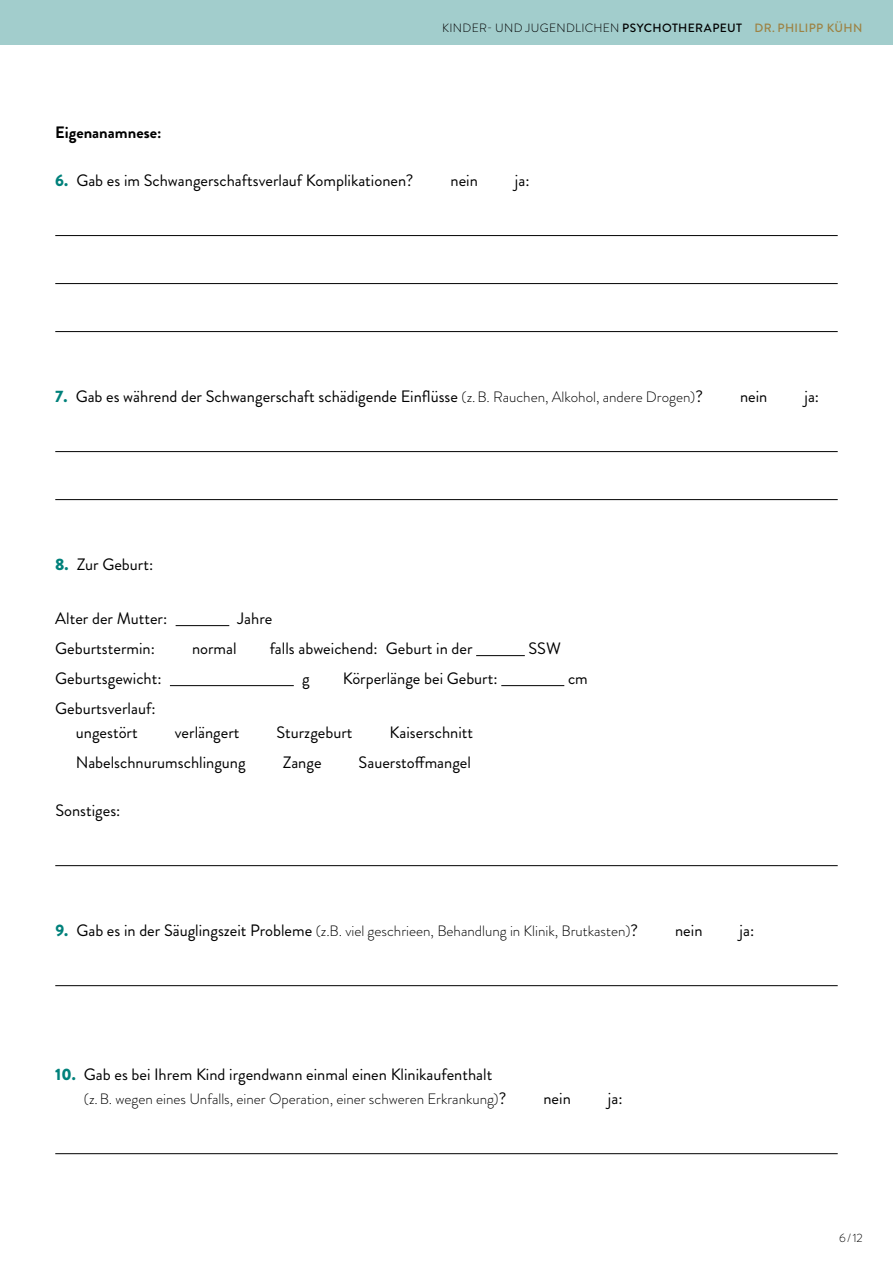
<style>
.page{position:relative;width:893px;height:1263px;background:#fff}
.page>*{position:absolute;margin:0;border:0;box-sizing:border-box;transform-origin:0 0}
.t1{font:16.5px/24px "Brandon Grotesque";color:#000;text-align:center}
.t2{font:700 16.5px "Brandon Grotesque";color:#000}
.t3{font:300 15px "Brandon Grotesque";color:#000}
.t4{font:300 12px "Brandon Grotesque";letter-spacing:.03em;color:#000}
.s1{font-weight:500}
.s2{font-weight:500;color:#9d8243}
.s3{font-weight:900;color:#00817b}
.s4{font-weight:300;font-size:15px}
.s5{font-weight:900;font-size:16.5px;color:#00817b}
.s6{font-weight:400;font-size:16.5px}
</style>
<div class="page">
<div style="left:0;top:0;width:893px;height:45px;background:#a2cdcc"></div>
<hr style="left:55px;top:235px;width:783px;height:1px;background:#000">
<hr style="left:55px;top:283px;width:783px;height:1px;background:#000">
<hr style="left:55px;top:331px;width:783px;height:1px;background:#000">
<hr style="left:55px;top:451px;width:783px;height:1px;background:#000">
<hr style="left:55px;top:499px;width:783px;height:1px;background:#000">
<hr style="left:176px;top:625px;width:53px;height:1px;background:#000">
<hr style="left:476px;top:655px;width:49px;height:1px;background:#000">
<hr style="left:170px;top:685px;width:124px;height:1px;background:#000">
<hr style="left:501px;top:685px;width:63px;height:1px;background:#000">
<hr style="left:55px;top:865px;width:783px;height:1px;background:#000">
<hr style="left:55px;top:985px;width:783px;height:1px;background:#000">
<hr style="left:55px;top:1153px;width:783px;height:1px;background:#000">
<p class="t4" style="left:442px;top:20px;width:422px">KINDER- UND JUGENDLICHEN <span class="s1">PSYCHOTHERAPEUT</span> <span class="s2">DR. PHILIPP KÜHN</span></p>
<p class="t2" style="left:55px;top:121px;width:108px">Eigenanamnese:</p>
<p class="t1" style="left:55px;top:169px;width:360px"><span class="s3">6.</span> Gab es im Schwangerschaftsverlauf Komplikationen?</p>
<p class="t1" style="left:450px;top:169px;width:29px">nein</p>
<p class="t1" style="left:515px;top:169px;width:16px">ja:</p>
<p class="t1" style="left:55px;top:385px;width:649px"><span class="s3">7.</span> Gab es während der Schwangerschaft schädigende Einflüsse <span class="s4">(z.B. Rauchen, Alkohol, andere Drogen)</span>?</p>
<p class="t1" style="left:740px;top:385px;width:29px">nein</p>
<p class="t1" style="left:804px;top:385px;width:16px">ja:</p>
<p class="t1" style="left:55px;top:553px;width:100px"><span class="s3">8.</span> Zur Geburt:</p>
<p class="t1" style="left:55px;top:607px;width:114px">Alter der Mutter:</p>
<p class="t1" style="left:238px;top:607px;width:36px">Jahre</p>
<p class="t1" style="left:55px;top:637px;width:101px">Geburtstermin:</p>
<p class="t1" style="left:192px;top:637px;width:46px">normal</p>
<p class="t1" style="left:270px;top:637px;width:204px">falls abweichend: Geburt in der</p>
<p class="t1" style="left:528px;top:637px;width:34px">SSW</p>
<p class="t1" style="left:55px;top:667px;width:108px">Geburtsgewicht:</p>
<p class="t1" style="left:302px;top:667px;width:9px">g</p>
<p class="t1" style="left:343px;top:667px;width:157px">Körperlänge bei Geburt:</p>
<p class="t1" style="left:568px;top:667px;width:21px">cm</p>
<p class="t1" style="left:55px;top:697px;width:102px">Geburtsverlauf: ungestört</p>
<p class="t1" style="left:175px;top:721px;width:66px">verlängert</p>
<p class="t1" style="left:277px;top:721px;width:77px">Sturzgeburt</p>
<p class="t1" style="left:390px;top:721px;width:85px">Kaiserschnitt</p>
<p class="t1" style="left:76px;top:751px;width:171px">Nabelschnurumschlingung</p>
<p class="t1" style="left:283px;top:751px;width:40px">Zange</p>
<p class="t1" style="left:359px;top:751px;width:114px">Sauerstoffmangel</p>
<p class="t1" style="left:55px;top:799px;width:67px">Sonstiges:</p>
<p class="t3" style="left:55px;top:921px;width:584px"><span class="s5">9.</span> <span class="s6">Gab es in der Säuglingszeit Probleme</span> (z.B. viel geschrieen, Behandlung in Klinik, Brutkasten)<span class="s6">?</span></p>
<p class="t1" style="left:675px;top:919px;width:29px">nein</p>
<p class="t1" style="left:740px;top:919px;width:16px">ja:</p>
<p class="t1" style="left:55px;top:1063px;width:439px"><span class="s3">10.</span> Gab es bei Ihrem Kind irgendwann einmal einen Klinikaufenthalt</p>
<p class="t3" style="left:84px;top:1089px;width:424px">(z.B. wegen eines Unfalls, einer Operation, einer schweren Erkrankung)<span class="s6">?</span></p>
<p class="t1" style="left:543px;top:1087px;width:29px">nein</p>
<p class="t1" style="left:608px;top:1087px;width:16px">ja:</p>
<p class="t4" style="left:839px;top:1229px;width:25px">6/12</p>
</div>
